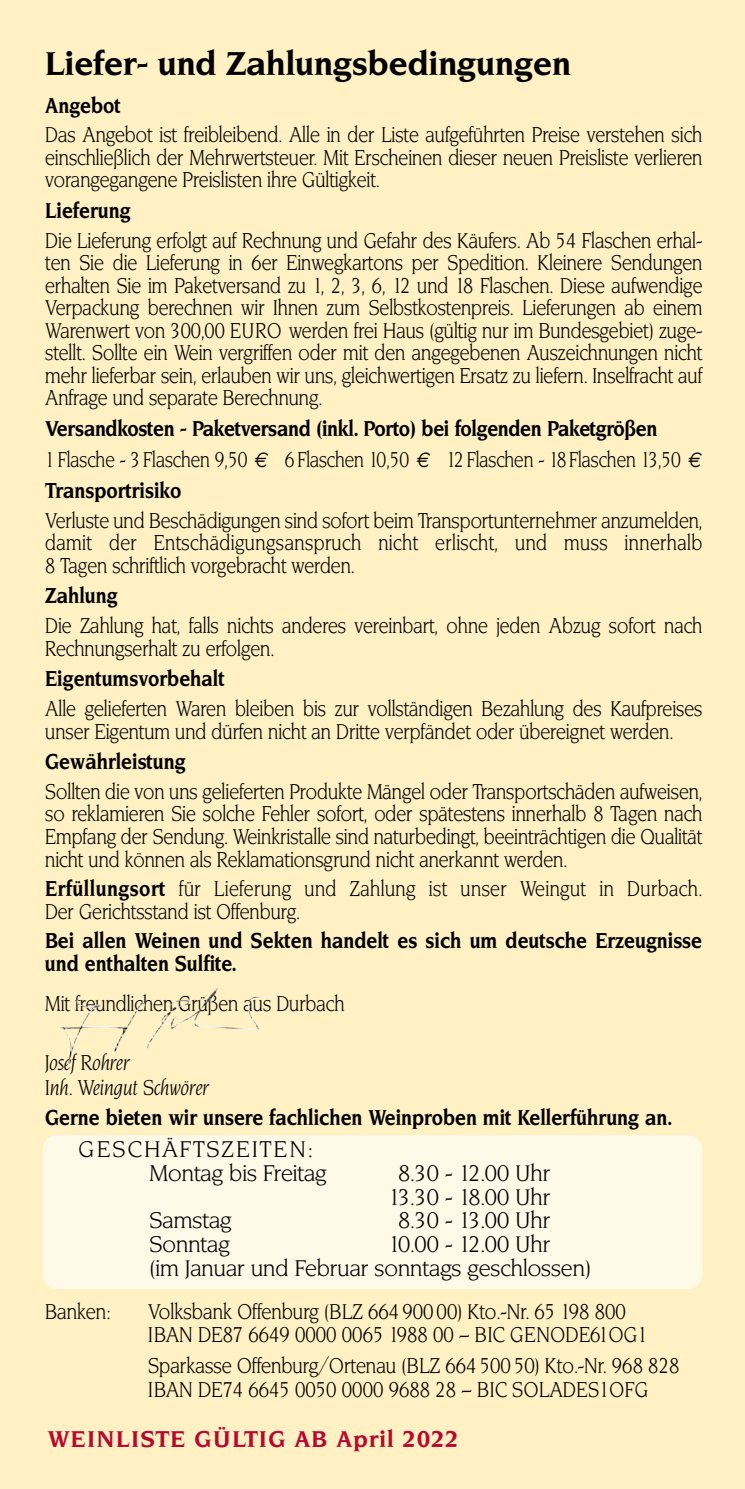
<style>
.page{position:relative;width:745px;height:1489px;background:#fff}
.page>*{position:absolute;margin:0;border:0;box-sizing:border-box;transform-origin:0 0}
.t1{font:700 32.5px "Novarese BQ";color:#000}
.t2{font:22.5px/23.8px "Novarese BQ";color:#000}
.t3{font:700 22.5px "Novarese BQ";letter-spacing:.045em;color:#b8082e}
.t4{font:21.25px/22.5px "Novarese BQ";color:#000;text-align:justify;scale:.88 1}
.t5{font:700 21.25px/30.8px "Novarese BQ";color:#000;scale:.88 1}
.t6{font:21.25px/23.2px "Novarese BQ";color:#000;scale:.9 1}
.t7{font:21.25px/22.5px "Novarese BQ";letter-spacing:.02em;color:#000;scale:.88 1}
.t8{font:italic 21.25px/24.5px "Novarese BQ";color:#000;scale:.9 1}
.s1{font-weight:400}
.s2{font-family:"Euro Sans";font-weight:400;font-style:italic}
.s3{font-weight:700}
</style>
<div class="page">
<div style="left:0;top:0;width:744px;height:1488px;background:#fff1c4"></div>
<img style="left:170px;top:988px;width:107px;height:42px">
<div style="left:43px;top:1135px;width:659px;height:153px;background:#fff9e8;border-radius:14px"></div>
<h1 class="t1" style="left:45px;top:45px;width:527px">Liefer- und Zahlungsbedingungen</h1>
<p class="t5" style="left:45px;top:90px;width:87px">Angebot</p>
<p class="t4" style="left:45px;top:124px;width:748px">Das Angebot ist freibleibend. Alle in der Liste aufgeführten Preise verstehen sich einschließlich der Mehrwertsteuer. Mit Erscheinen dieser neuen Preisliste verlieren vorangegangene Preislisten ihre Gültigkeit.</p>
<p class="t5" style="left:45px;top:196px;width:98px">Lieferung</p>
<p class="t4" style="left:45px;top:229px;width:748px">Die Lieferung erfolgt auf Rechnung und Gefahr des Käufers. Ab 54 Flaschen erhal&shy;ten Sie die Lieferung in 6er Einwegkartons per Spedition. Kleinere Sendungen erhalten Sie im Paketversand zu 1, 2, 3, 6, 12 und 18 Flaschen. Diese aufwendige Verpackung berechnen wir Ihnen zum Selbstkostenpreis. Lieferungen ab einem Warenwert von 300,00 EURO werden frei Haus (gültig nur im Bundesgebiet) zuge&shy;stellt. Sollte ein Wein vergriffen oder mit den angegebenen Auszeichnungen nicht mehr lieferbar sein, erlauben wir uns, gleichwertigen Ersatz zu liefern. Inselfracht auf Anfrage und separate Berechnung.</p>
<p class="t5" style="left:45px;top:414px;width:746px">Versandkosten - Paketversand (inkl. Porto) bei folgenden Paketgrößen<br><span class="s1">1 Flasche - 3 Flaschen 9,50</span> <span class="s2">€</span> <span class="s1">6 Flaschen 10,50</span> <span class="s2">€</span> <span class="s1">12 Flaschen - 18Flaschen 13,50</span> <span class="s2">€<br></span>Transportrisiko</p>
<p class="t4" style="left:45px;top:509px;width:748px">Verluste und Beschädigungen sind sofort beim Transportunternehmer anzumelden, damit der Entschädigungsanspruch nicht erlischt, und muss innerhalb 8 Tagen schriftlich vorgebracht werden.</p>
<p class="t5" style="left:45px;top:581px;width:84px">Zahlung</p>
<p class="t4" style="left:45px;top:614px;width:747px">Die Zahlung hat, falls nichts anderes vereinbart, ohne jeden Abzug sofort nach<br>Rechnungserhalt zu erfolgen.</p>
<p class="t5" style="left:45px;top:664px;width:205px">Eigentumsvorbehalt</p>
<p class="t4" style="left:45px;top:697px;width:747px">Alle gelieferten Waren bleiben bis zur vollständigen Bezahlung des Kaufpreises unser Eigentum und dürfen nicht an Dritte verpfändet oder übereignet werden.</p>
<p class="t5" style="left:45px;top:747px;width:161px">Gewährleistung</p>
<p class="t4" style="left:45px;top:780px;width:747px">Sollten die von uns gelieferten Produkte Mängel oder Transportschäden aufweisen, so reklamieren Sie solche Fehler sofort, oder spätestens innerhalb 8 Tagen nach Empfang der Sendung. Weinkristalle sind naturbedingt, beeinträchtigen die Qualität nicht und können als Reklamationsgrund nicht anerkannt werden.</p>
<p class="t7" style="left:45px;top:877px;width:747px"><span class="s3">Erfüllungsort</span> für Lieferung und Zahlung ist unser Weingut in Durbach.<br>Der Gerichtsstand ist Offenburg.</p>
<p class="t5" style="left:45px;top:929px;width:747px;line-height:22.5px">Bei allen Weinen und Sekten handelt es sich um deutsche Erzeugnisse und enthalten Sulfite.</p>
<p class="t4" style="left:45px;top:992px;width:341px">Mit freundlichen Grüßen aus Durbach</p>
<p class="t8" style="left:45px;top:1050px;width:184px">Josef Rohrer<br>Inh. Weingut Schwörer</p>
<p class="t5" style="left:45px;top:1102px;width:713px">Gerne bieten wir unsere fachlichen Weinproben mit Kellerführung an.</p>
<p class="t2" style="left:149px;top:1137px;width:178px;text-indent:-71px">GESCHÄFTSZEITEN:<br>Montag bis Freitag</p>
<p class="t2" style="left:388px;top:1161px;width:163px;text-align:center">8.30 - 12.00 Uhr<br>13.30 - 18.00 Uhr</p>
<p class="t2" style="left:149px;top:1208px;width:84px">Samstag</p>
<p class="t2" style="left:398px;top:1208px;width:153px">8.30 - 13.00 Uhr</p>
<p class="t2" style="left:149px;top:1232px;width:82px">Sonntag</p>
<p class="t2" style="left:149px;top:1232px;width:443px;text-indent:239px">10.00 - 12.00 Uhr<br>(im Januar und Februar sonntags geschlossen)</p>
<p class="t6" style="left:45px;top:1299px;width:74px">Banken:</p>
<p class="t6" style="left:148px;top:1299px;width:556px">Volksbank Offenburg (BLZ 664 900 00) Kto.-Nr. 65 198 800<br>IBAN DE87 6649 0000 0065 1988 00 – BIC GENODE61OG1</p>
<p class="t6" style="left:148px;top:1353px;width:591px">Sparkasse Offenburg/Ortenau (BLZ 664 500 50) Kto.-Nr. 968 828<br>IBAN DE74 6645 0050 0000 9688 28 – BIC SOLADES1OFG</p>
<p class="t3" style="left:48px;top:1425px;width:412px">WEINLISTE GÜLTIG AB April 2022</p>
</div>
